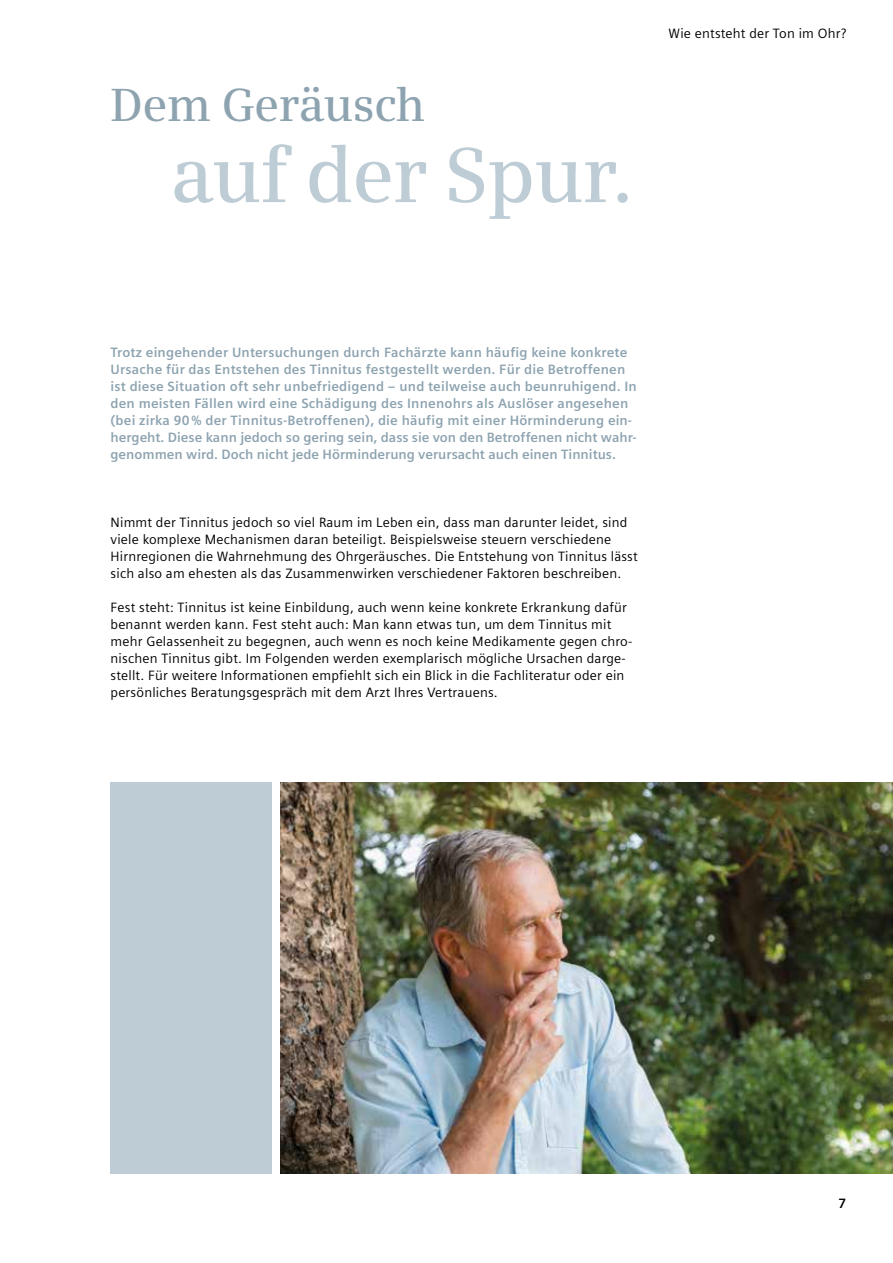
<style>
.page{position:relative;width:893px;height:1263px;background:#fff}
.page>*{position:absolute;margin:0;border:0;box-sizing:border-box;transform-origin:0 0}
.t1{font:600 78px "Siemens Serif";letter-spacing:-.02em;color:#beccd5}
.t2{font:600 46.5px "Siemens Serif";letter-spacing:-.015em;color:#8da3b0}
.t3{font:13.5px/17px "Siemens Sans";letter-spacing:.015em;color:#000}
.t4{font:700 13.5px/17px "Siemens Sans";letter-spacing:.015em;color:#8da3b0}
.t5{font:700 13.5px "Siemens Sans";color:#000}
</style>
<div class="page">
<div style="left:111px;top:782px;width:161px;height:392px;background:#beccd5"></div>
<img style="left:281px;top:782px;width:612px;height:392px">
<h2 class="t2" style="left:111px;top:78px;width:316px">Dem Geräusch</h2>
<h1 class="t1" style="left:171px;top:129px;width:465px">auf der Spur.</h1>
<p class="t3" style="left:668px;top:25px;width:179px">Wie entsteht der Ton im Ohr?</p>
<p class="t4" style="left:111px;top:344px;width:528px">Trotz eingehender Untersuchungen durch Fachärzte kann häufig keine konkrete Ursache für das Entstehen des Tinnitus festgestellt werden. Für die Betroffenen ist diese Situation oft sehr unbefriedigend – und teilweise auch beunruhigend. In den meisten Fällen wird eine Schädigung des Innenohrs als Auslöser angesehen (bei zirka 90 % der Tinnitus-Betroffenen), die häufig mit einer Hörminderung ein&shy;hergeht. Diese kann jedoch so gering sein, dass sie von den Betroffenen nicht wahr&shy;genommen wird. Doch nicht jede Hörminderung verursacht auch einen Tinnitus.</p>
<p class="t3" style="left:111px;top:514px;width:529px">Nimmt der Tinnitus jedoch so viel Raum im Leben ein, dass man darunter leidet, sind viele komplexe Mechanismen daran beteiligt. Beispielsweise steuern verschiedene Hirnregionen die Wahrnehmung des Ohrgeräusches. Die Entstehung von Tinnitus lässt sich also am ehesten als das Zusammenwirken verschiedener Faktoren beschreiben.</p>
<p class="t3" style="left:111px;top:599px;width:523px">Fest steht: Tinnitus ist keine Einbildung, auch wenn keine konkrete Erkrankung dafür benannt werden kann. Fest steht auch: Man kann etwas tun, um dem Tinnitus mit mehr Gelassenheit zu begegnen, auch wenn es noch keine Medikamente gegen chro&shy;nischen Tinnitus gibt. Im Folgenden werden exemplarisch mögliche Ursachen darge&shy;stellt. Für weitere Informationen empfiehlt sich ein Blick in die Fachliteratur oder ein persönliches Beratungsgespräch mit dem Arzt Ihres Vertrauens.</p>
<p class="t5" style="left:838px;top:1195px;width:9px">7</p>
</div>
